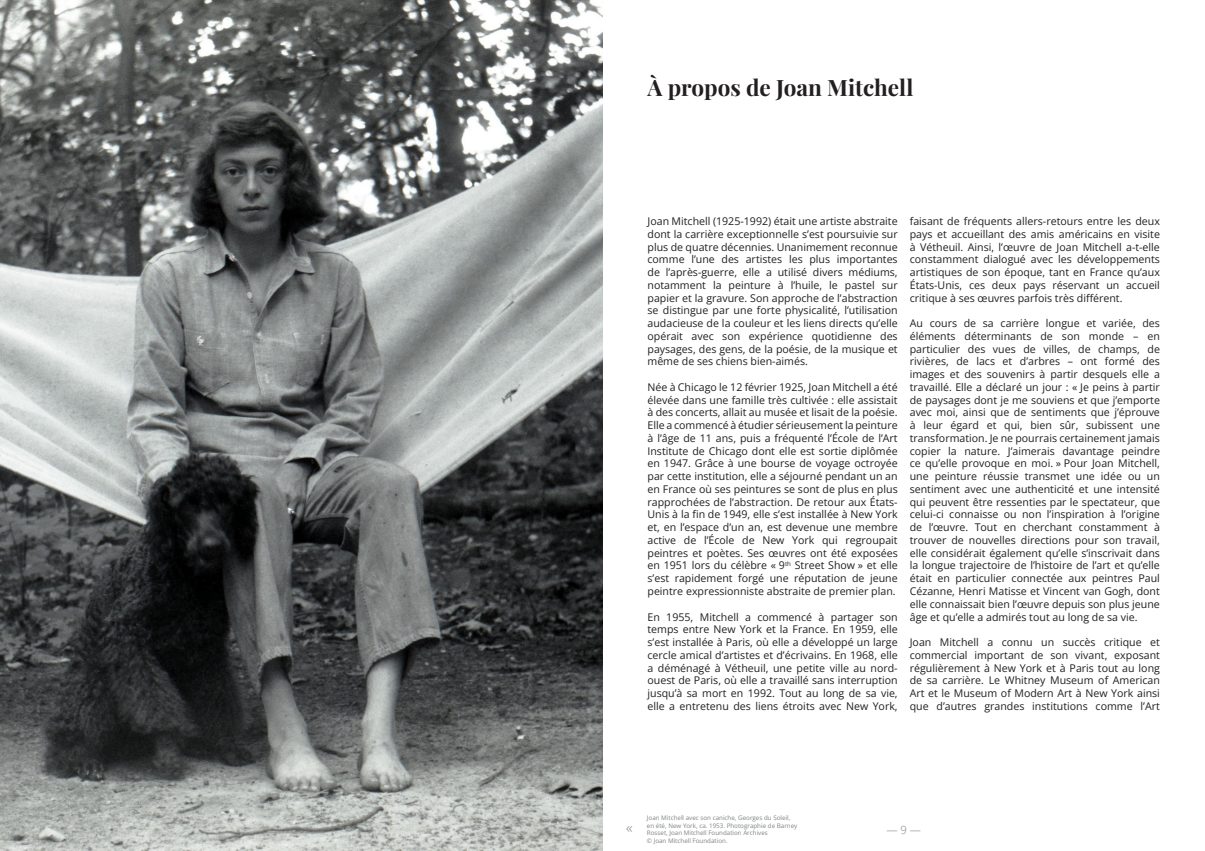
<style>
.page{position:relative;width:1205px;height:851px;background:#fff}
.page>*{position:absolute;margin:0;border:0;box-sizing:border-box;transform-origin:0 0}
.t1{font:700 22.5px "Playfair Display";color:#231f20}
.t2{font:15px "Open Sans";color:#808384}
.t3{font:11.25px "Open Sans";color:#808384}
.t4{font:10.62px/12.8px "Open Sans";color:#231f20;text-align:justify}
.t5{font:6.25px/7.5px "Open Sans";color:#808384}
</style>
<div class="page">
<img style="left:0;top:0;width:602px;height:850px">
<p class="t1" style="left:647px;top:69px;width:267px">À propos de Joan Mitchell</p>
<p class="t4" style="left:647px;top:214px;width:252px">Joan Mitchell (1925-1992) était une artiste abstraite dont la carrière exceptionnelle s’est poursuivie sur plus de quatre décennies. Unanimement reconnue comme l’une des artistes les plus importantes de l’après-guerre, elle a utilisé divers médiums, notamment la peinture à l’huile, le pastel sur papier et la gravure. Son approche de l’abstraction se distingue par une forte physicalité, l’utilisation audacieuse de la couleur et les liens directs qu’elle opérait avec son expérience quotidienne des paysages, des gens, de la poésie, de la musique et même de ses chiens bien-aimés.</p>
<p class="t4" style="left:647px;top:380px;width:252px">Née à Chicago le 12 février 1925, Joan Mitchell a été élevée dans une famille très cultivée : elle assistait à des concerts, allait au musée et lisait de la poésie.<br>Elle a commencé à étudier sérieusement la peinture à l’âge de 11 ans, puis a fréquenté l’École de l’Art Institute de Chicago dont elle est sortie diplômée en 1947. Grâce à une bourse de voyage octroyée par cette institution, elle a séjourné pendant un an en France où ses peintures se sont de plus en plus rapprochées de l’abstraction. De retour aux États-Unis à la fin de 1949, elle s’est installée à New York et, en l’espace d’un an, est devenue une membre active de l’École de New York qui regroupait peintres et poètes. Ses œuvres ont été exposées en 1951 lors du célèbre « 9<sup>th</sup> Street Show » et elle s’est rapidement forgé une réputation de jeune peintre expressionniste abstraite de premier plan.</p>
<p class="t4" style="left:647px;top:610px;width:252px">En 1955, Mitchell a commencé à partager son temps entre New York et la France. En 1959, elle s’est installée à Paris, où elle a développé un large cercle amical d’artistes et d’écrivains. En 1968, elle a déménagé à Vétheuil, une petite ville au nord&shy;ouest de Paris, où elle a travaillé sans interruption jusqu’à sa mort en 1992. Tout au long de sa vie, elle a entretenu des liens étroits avec New York,</p>
<p class="t4" style="left:910px;top:214px;width:252px">faisant de fréquents allers-retours entre les deux pays et accueillant des amis américains en visite à Vétheuil. Ainsi, l’œuvre de Joan Mitchell a-t-elle constamment dialogué avec les développements artistiques de son époque, tant en France qu’aux États-Unis, ces deux pays réservant un accueil critique à ses œuvres parfois très différent.</p>
<p class="t4" style="left:910px;top:316px;width:252px">Au cours de sa carrière longue et variée, des éléments déterminants de son monde – en particulier des vues de villes, de champs, de rivières, de lacs et d’arbres – ont formé des images et des souvenirs à partir desquels elle a travaillé. Elle a déclaré un jour : « Je peins à partir de paysages dont je me souviens et que j’emporte avec moi, ainsi que de sentiments que j’éprouve à leur égard et qui, bien sûr, subissent une transformation. Je ne pourrais certainement jamais copier la nature. J’aimerais davantage peindre ce qu’elle provoque en moi. » Pour Joan Mitchell, une peinture réussie transmet une idée ou un sentiment avec une authenticité et une intensité qui peuvent être ressenties par le spectateur, que celui-ci connaisse ou non l’inspiration à l’origine de l’œuvre. Tout en cherchant constamment à trouver de nouvelles directions pour son travail, elle considérait également qu’elle s’inscrivait dans la longue trajectoire de l’histoire de l’art et qu’elle était en particulier connectée aux peintres Paul Cézanne, Henri Matisse et Vincent van Gogh, dont elle connaissait bien l’œuvre depuis son plus jeune âge et qu’elle a admirés tout au long de sa vie.</p>
<p class="t4" style="left:910px;top:635px;width:252px">Joan Mitchell a connu un succès critique et commercial important de son vivant, exposant régulièrement à New York et à Paris tout au long de sa carrière. Le Whitney Museum of American Art et le Museum of Modern Art à New York ainsi que d’autres grandes institutions comme l’Art</p>
<p class="t2" style="left:626px;top:817px;width:8px">«</p>
<p class="t5" style="left:647px;top:813px;width:152px">Joan Mitchell avec son caniche, Georges du Soleil, en été, New York, ca. 1953. Photographie de Barney<br>Rosset, Joan Mitchell Foundation Archives</p>
<p class="t5" style="left:647px;top:836px;width:82px">© Joan Mitchell Foundation.</p>
<p class="t3" style="left:886px;top:821px;width:36px">— 9 —</p>
</div>
